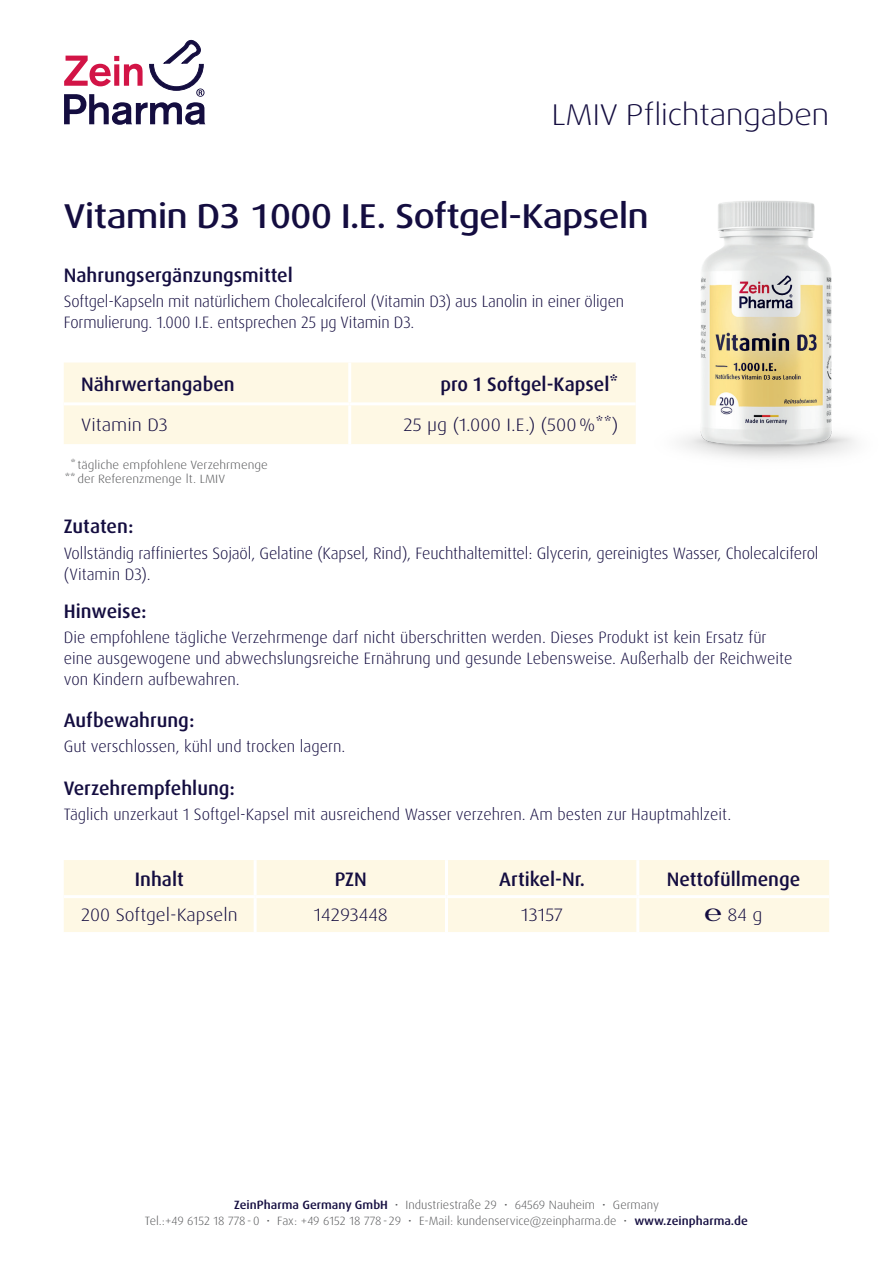
<style>
.page{position:relative;width:893px;height:1263px;background:#fff}
.page>*{position:absolute;margin:0;border:0;box-sizing:border-box;transform-origin:0 0}
.t1{font:500 expanded 34.5px "Dax Pro";letter-spacing:-.01em;color:#140d40}
.t2{font:300 expanded 30px "Dax Pro";color:#140d40}
.t3{font:500 19.5px "Dax Pro";color:#140d40}
.t4{font:300 18px "Dax Pro";color:#140d40;scale:1.1 1}
.t5{font:300 18px "Dax Pro";color:#140d40;scale:1.08 1}
.t6{font:300 16.5px/21px "Dax Pro";color:#140d40}
.t7{font:300 12px/16.5px "Dax Pro";color:#57585a;text-align:center;scale:1.05 1}
.t8{font:300 12px/14.4px "Dax Pro";color:#57585a;scale:1.1 1}
.s1{font-weight:500;color:#140d40}
</style>
<div class="page">
<svg style="left:64px;top:39px;width:142px;height:86px"></svg>
<div style="left:64px;top:362px;width:489px;height:82px;background:#fef8e4"></div>
<hr style="left:348px;top:362px;width:3px;height:40px;background:#fff">
<hr style="left:64px;top:402px;width:286px;height:3px;background:#fff">
<hr style="left:350px;top:402px;width:286px;height:3px;background:#fff">
<hr style="left:348px;top:405px;width:3px;height:39px;background:#fff">
<img style="left:553px;top:201px;width:302px;height:258px">
<div style="left:64px;top:860px;width:765px;height:72px;background:#fef8e4"></div>
<hr style="left:254px;top:860px;width:3px;height:35px;background:#fff">
<hr style="left:445px;top:860px;width:3px;height:35px;background:#fff">
<hr style="left:636px;top:860px;width:3px;height:35px;background:#fff">
<hr style="left:64px;top:895px;width:191px;height:3px;background:#fff">
<hr style="left:255px;top:895px;width:191px;height:3px;background:#fff">
<hr style="left:254px;top:898px;width:3px;height:34px;background:#fff">
<hr style="left:446px;top:895px;width:192px;height:3px;background:#fff">
<hr style="left:445px;top:898px;width:3px;height:34px;background:#fff">
<hr style="left:638px;top:895px;width:191px;height:3px;background:#fff">
<hr style="left:636px;top:898px;width:3px;height:34px;background:#fff">
<h2 class="t2" style="left:552px;top:96px;width:279px">LMIV Pflichtangaben</h2>
<h1 class="t1" style="left:64px;top:194px;width:586px">Vitamin D3 1000 I.E. Softgel-Kapseln</h1>
<p class="t3" style="left:64px;top:262px;width:231px">Nahrungsergänzungsmittel</p>
<p class="t6" style="left:64px;top:291px;width:562px">Softgel-Kapseln mit natürlichem Cholecalciferol (Vitamin D3) aus Lanolin in einer öligen<br>Formulierung. 1.000 I.E. entsprechen 25 µg Vitamin D3.</p>
<p class="t3" style="left:81px;top:371px;width:155px">Nährwertangaben</p>
<p class="t3" style="left:441px;top:371px;width:179px">pro 1 Softgel-Kapsel*</p>
<p class="t4" style="left:81px;top:413px;width:80px">Vitamin D3</p>
<p class="t4" style="left:403px;top:413px;width:197px">25 µg (1.000 I.E.) (500%**)</p>
<p class="t8" style="left:65px;top:458px;width:186px;text-indent:6px">* tägliche empfohlene Verzehrmenge **der Referenzmenge lt. LMIV</p>
<p class="t3" style="left:64px;top:514px;width:71px">Zutaten:</p>
<p class="t6" style="left:64px;top:542px;width:756px">Vollständig raffiniertes Sojaöl, Gelatine (Kapsel, Rind), Feuchthaltemittel: Glycerin, gereinigtes Wasser, Cholecalciferol (Vitamin D3).</p>
<p class="t3" style="left:64px;top:598px;width:84px">Hinweise:</p>
<p class="t6" style="left:64px;top:627px;width:730px">Die empfohlene tägliche Verzehrmenge darf nicht überschritten werden. Dieses Produkt ist kein Ersatz für eine ausgewogene und abwechslungsreiche Ernährung und gesunde Lebensweise. Außerhalb der Reichweite von Kindern aufbewahren.</p>
<p class="t3" style="left:64px;top:708px;width:132px">Aufbewahrung:</p>
<p class="t6" style="left:64px;top:736px;width:283px">Gut verschlossen, kühl und trocken lagern.</p>
<p class="t3" style="left:64px;top:775px;width:173px">Verzehrempfehlung:</p>
<p class="t6" style="left:64px;top:804px;width:669px">Täglich unzerkaut 1 Softgel-Kapsel mit ausreichend Wasser verzehren. Am besten zur Hauptmahlzeit.</p>
<p class="t3" style="left:135px;top:867px;width:50px">Inhalt</p>
<p class="t3" style="left:335px;top:867px;width:34px">PZN</p>
<p class="t3" style="left:499px;top:867px;width:87px">Artikel-Nr.</p>
<p class="t3" style="left:667px;top:867px;width:135px">Nettofüllmenge</p>
<p class="t5" style="left:81px;top:903px;width:146px">200 Softgel-Kapseln</p>
<p class="t4" style="left:314px;top:903px;width:69px">14293448</p>
<p class="t4" style="left:521px;top:903px;width:40px">13157</p>
<p class="t4" style="left:704px;top:903px;width:54px">℮ 84 g</p>
<p class="t7" style="left:145px;top:1196px;width:576px"><span class="s1">ZeinPharma Germany GmbH</span> • Industriestraße 29 • 64569 Nauheim • Germany<br>Tel.:+49 6152 18 778-0 • Fax: +49 6152 18 778- 29 • E-Mail: kundenservice@zeinpharma.de • <span class="s1">www.zeinpharma.de</span></p>
</div>
